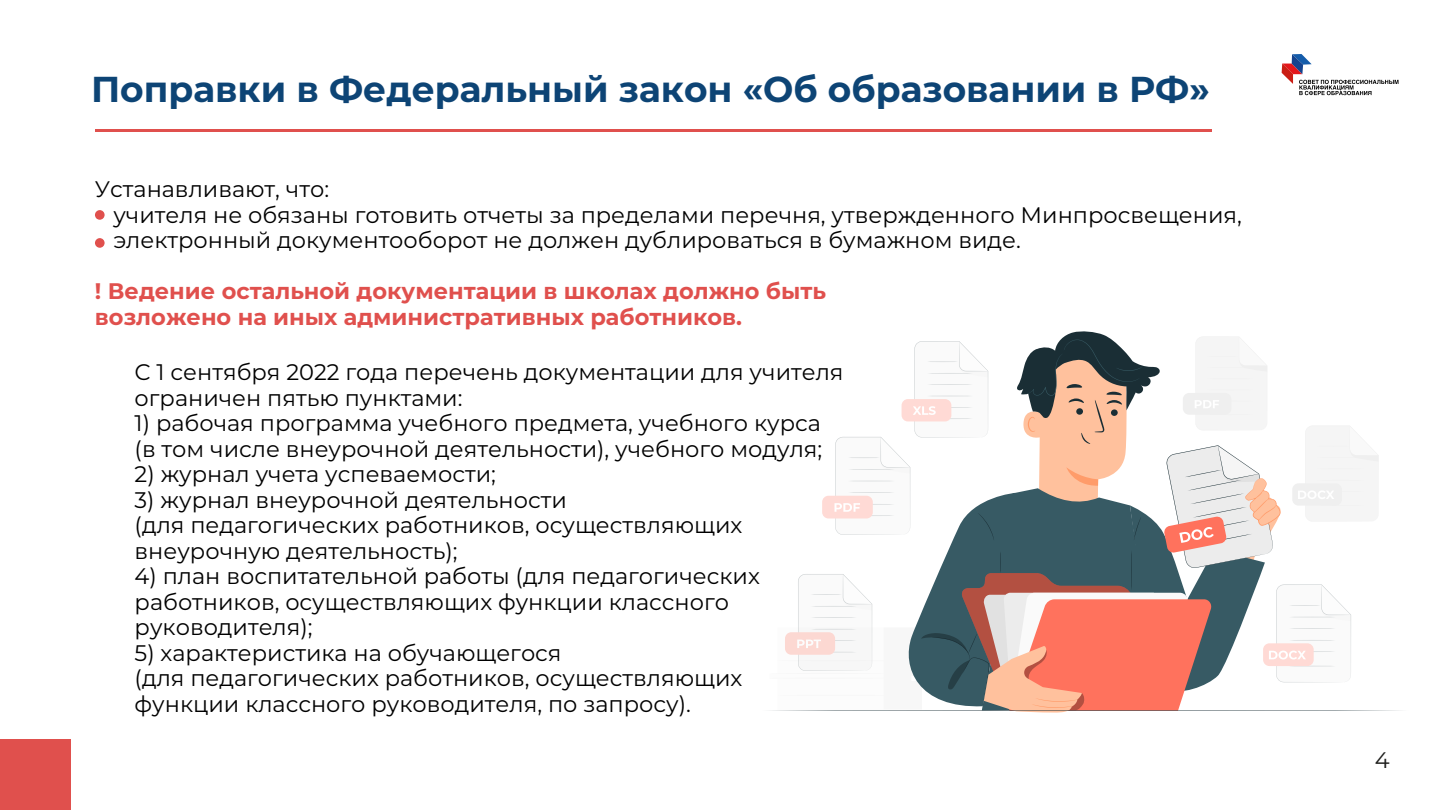
<style>
.page{position:relative;width:1440px;height:810px;background:#fff}
.page>*{position:absolute;margin:0;border:0;box-sizing:border-box;transform-origin:0 0}
.t1{font:700 36px "Montserrat";color:#0d4475}
.t2{font:22.5px/25.5px "Montserrat";color:#000}
.t3{font:700 22.5px/25.5px "Montserrat";color:#e0504d}
.t4{font:22.5px "Montserrat";color:#1d1d1b}
</style>
<div class="page">
<svg style="left:771px;top:331px;width:629px;height:382px"></svg>
<svg style="left:1282px;top:54px;width:117px;height:41px"></svg>
<div style="left:0;top:740px;width:70px;height:70px;background:#e0504d"></div>
<hr style="left:95px;top:129px;width:1117px;height:3px;background:#e0504d">
<div style="left:95px;top:210px;width:10px;height:10px;background:#e0504d;border-radius:50%"></div>
<div style="left:95px;top:238px;width:10px;height:10px;background:#e0504d;border-radius:50%"></div>
<h1 class="t1" style="left:91px;top:63px;width:1120px">Поправки в Федеральный закон «Об образовании в РФ»</h1>
<p class="t2" style="left:95px;top:176px;width:236px">Устанавливают, что:</p>
<p class="t2" style="left:95px;top:201px;width:1148px">• учителя не обязаны готовить отчеты за пределами перечня, утвержденного Минпросвещения,</p>
<p class="t2" style="left:95px;top:227px;width:928px">• электронный документооборот не должен дублироваться в бумажном виде.</p>
<p class="t3" style="left:95px;top:278px;width:733px">! Ведение остальной документации в школах должно быть возложено на иных административных работников.</p>
<p class="t2" style="left:135px;top:359px;width:710px">С 1 сентября 2022 года перечень документации для учителя ограничен пятью пунктами:</p>
<p class="t2" style="left:135px;top:410px;width:689px">1) рабочая программа учебного предмета, учебного курса (в том числе внеурочной деятельности), учебного модуля;</p>
<p class="t2" style="left:135px;top:461px;width:363px">2) журнал учета успеваемости;</p>
<p class="t2" style="left:135px;top:486px;width:609px">3) журнал внеурочной деятельности<br>(для педагогических работников, осуществляющих внеурочную деятельность);</p>
<p class="t2" style="left:135px;top:563px;width:627px">4) план воспитательной работы (для педагогических работников, осуществляющих функции классного руководителя);</p>
<p class="t2" style="left:135px;top:639px;width:609px">5) характеристика на обучающегося<br>(для педагогических работников, осуществляющих функции классного руководителя, по запросу).</p>
<p class="t4" style="left:1375px;top:745px;width:16px">4</p>
</div>
